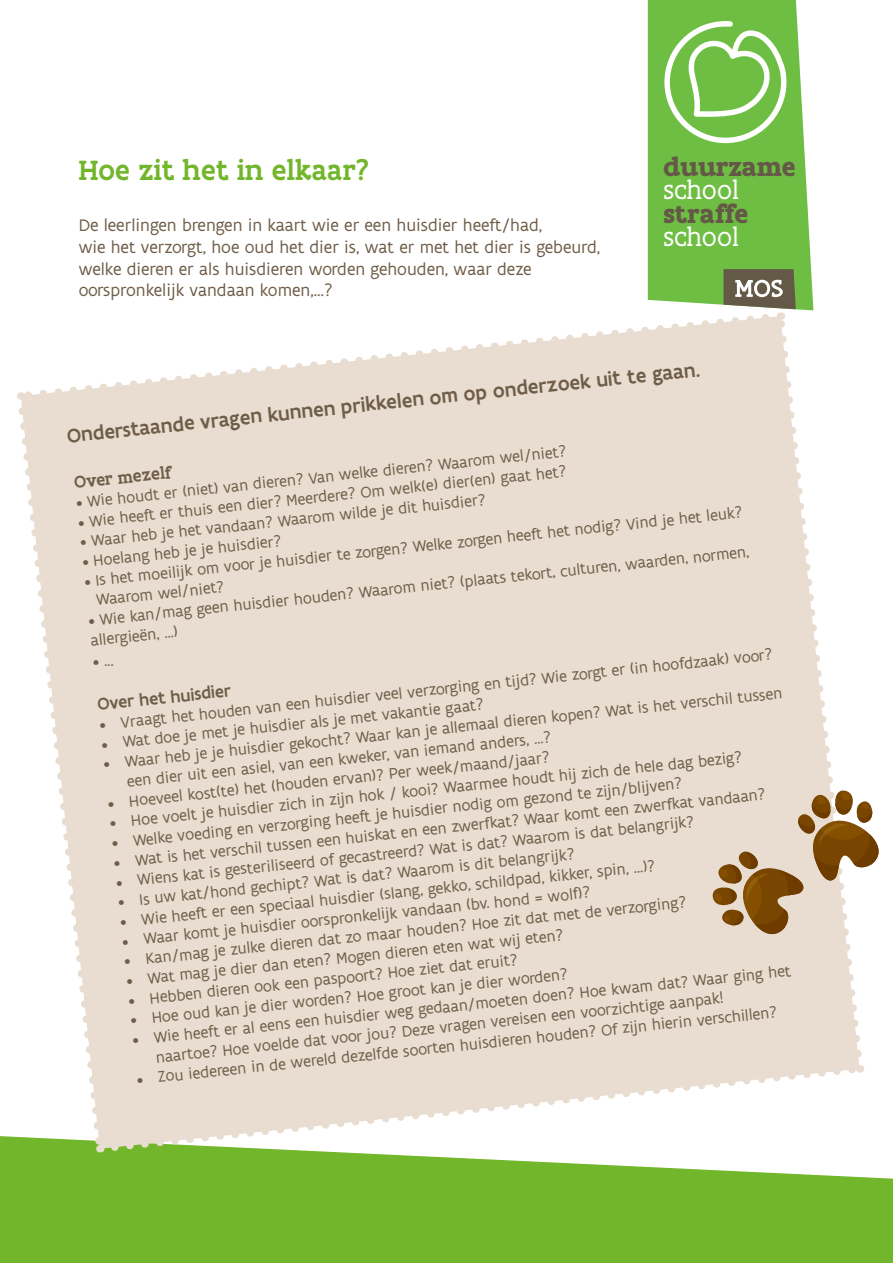
<style>
.page{position:relative;width:893px;height:1263px;background:#fff}
.page>*{position:absolute;margin:0;border:0;box-sizing:border-box;transform-origin:0 0}
.t1{font:500 30px "Flanders Art Serif";color:#72b62b}
.t2{font:700 27.75px "Flanders Art Serif";letter-spacing:-.015em;color:#645847}
.t3{font:27.75px "Flanders Art Serif";color:#fff}
.t4{font:500 21px "Flanders Art Sans";color:#6f5d48}
.basistekst{font:18px/21.6px "Flanders Art Sans";color:#6f5d48}
.t5{font:500 18px "Flanders Art Sans";color:#6f5d48}
.t6{font:500 18px "Flanders Art Serif";color:#6f5d48}
.t7{font:16.5px/19.8px "Flanders Art Sans";color:#6f5d48}
</style>
<div class="page">
<svg style="left:648px;top:0;width:165px;height:310px;background:#7cc455"></svg>
<svg style="left:664px;top:21px;width:122px;height:122px"></svg>
<div style="left:0;top:1136px;width:893px;height:127px;background:#72b62b"></div>
<div style="left:107px;top:403px;width:666px;height:658px;background:#e8ddd0"></div>
<svg style="left:14px;top:403px;width:93px;height:746px"></svg>
<svg style="left:107px;top:1061px;width:753px;height:94px"></svg>
<svg style="left:773px;top:320px;width:89px;height:742px"></svg>
<svg style="left:20px;top:309px;width:754px;height:94px"></svg>
<svg style="left:723px;top:269px;width:73px;height:51px"></svg>
<svg style="left:713px;top:790px;width:166px;height:144px;background:#c8b295"></svg>
<p class="t1" style="left:79px;top:151px;width:292px">Hoe zit het in elkaar?</p>
<p class="basistekst" style="left:79px;top:215px;width:465px">De leerlingen brengen in kaart wie er een huisdier heeft/had,</p>
<p class="basistekst" style="left:79px;top:237px;width:523px">wie het verzorgt, hoe oud het dier is, wat er met het dier is gebeurd, welke dieren er als huisdieren worden gehouden, waar deze oorspronkelijk vandaan komen,…?</p>
<h2 class="t2" style="left:663px;top:150px;width:134px">duurzame</h2>
<h2 class="t3" style="left:663px;top:171px;width:77px">school</h2>
<h2 class="t2" style="left:663px;top:197px;width:87px">straffe</h2>
<h2 class="t3" style="left:663px;top:219px;width:77px">school</h2>
<p class="t4" style="left:66px;top:423px;width:638px;rotate:-6deg">Onderstaande vragen kunnen prikkelen om op onderzoek uit te gaan.</p>
<p class="t6" style="left:73px;top:471px;width:99px;rotate:-6deg">Over mezelf</p>
<p class="t7" style="left:75px;top:493px;width:494px;rotate:-6deg">• Wie houdt er (niet) van dieren? Van welke dieren? Waarom wel/niet?</p>
<p class="t7" style="left:77px;top:513px;width:492px;rotate:-6deg">• Wie heeft er thuis een dier? Meerdere? Om welk(e) dier(en) gaat het?</p>
<p class="t7" style="left:79px;top:532px;width:409px;rotate:-6deg">• Waar heb je het vandaan? Waarom wilde je dit huisdier?</p>
<p class="t7" style="left:93px;top:571px;width:653px;text-indent:-10px;rotate:-6deg">• Is het moeilijk om voor je huisdier te zorgen? Welke zorgen heeft het nodig? Vind je het leuk?<br>Waarom wel/niet?</p>
<p class="t7" style="left:81px;top:552px;width:202px;rotate:-6deg">• Hoelang heb je je huisdier?</p>
<p class="t7" style="left:88px;top:611px;width:666px;rotate:-6deg">• Wie kan/mag geen huisdier houden? Waarom niet? (plaats tekort, culturen, waarden, normen, allergieën, …)</p>
<p class="t7" style="left:92px;top:652px;width:22px;rotate:-6deg">• ...</p>
<p class="t5" style="left:96px;top:693px;width:136px;rotate:-6deg">Over het huisdier</p>
<p class="t7" style="left:99px;top:715px;width:678px;rotate:-6deg">• Vraagt het houden van een huisdier veel verzorging en tijd? Wie zorgt er (in hoofdzaak) voor?</p>
<p class="t7" style="left:124px;top:752px;width:662px;text-indent:-21px;rotate:-6deg">• Waar heb je je huisdier gekocht? Waar kan je allemaal dieren kopen? Wat is het verschil tussen een dier uit een asiel, van een kweker, van iemand anders, …?</p>
<p class="t7" style="left:101px;top:735px;width:386px;rotate:-6deg">• Wat doe je met je huisdier als je met vakantie gaat?</p>
<p class="t7" style="left:109px;top:813px;width:637px;rotate:-6deg">• Hoe voelt je huisdier zich in zijn hok / kooi? Waarmee houdt hij zich de hele dag bezig?</p>
<p class="t7" style="left:107px;top:794px;width:446px;rotate:-6deg">• Hoeveel kost(te) het (houden ervan)? Per week/maand/jaar?</p>
<p class="t7" style="left:111px;top:833px;width:575px;rotate:-6deg">• Welke voeding en verzorging heeft je huisdier nodig om gezond te zijn/blijven?</p>
<p class="t7" style="left:113px;top:853px;width:656px;rotate:-6deg">• Wat is het verschil tussen een huiskat en een zwerfkat? Waar komt een zwerfkat vandaan?</p>
<p class="t7" style="left:115px;top:873px;width:582px;rotate:-6deg">• Wiens kat is gesteriliseerd of gecastreerd? Wat is dat? Waarom is dat belangrijk?</p>
<p class="t7" style="left:117px;top:892px;width:460px;rotate:-6deg">• Is uw kat/hond gechipt? Wat is dat? Waarom is dit belangrijk?</p>
<p class="t7" style="left:119px;top:912px;width:539px;rotate:-6deg">• Wie heeft er een speciaal huisdier (slang, gekko, schildpad, kikker, spin, …)?</p>
<p class="t7" style="left:121px;top:932px;width:472px;rotate:-6deg">• Waar komt je huisdier oorspronkelijk vandaan (bv. hond = wolf)?</p>
<p class="t7" style="left:123px;top:951px;width:566px;rotate:-6deg">• Kan/mag je zulke dieren dat zo maar houden? Hoe zit dat met de verzorging?</p>
<p class="t7" style="left:125px;top:971px;width:441px;rotate:-6deg">• Wat mag je dier dan eten? Mogen dieren eten wat wij eten?</p>
<p class="t7" style="left:128px;top:991px;width:393px;rotate:-6deg">• Hebben dieren ook een paspoort? Hoe ziet dat eruit?</p>
<p class="t7" style="left:153px;top:1028px;width:642px;text-indent:-21px;rotate:-6deg">• Wie heeft er al eens een huisdier weg gedaan/moeten doen? Hoe kwam dat? Waar ging het naartoe? Hoe voelde dat voor jou? Deze vragen vereisen een voorzichtige aanpak!</p>
<p class="t7" style="left:130px;top:1010px;width:441px;rotate:-6deg">• Hoe oud kan je dier worden? Hoe groot kan je dier worden?</p>
<p class="t7" style="left:136px;top:1069px;width:645px;rotate:-6deg">• Zou iedereen in de wereld dezelfde soorten huisdieren houden? Of zijn hierin verschillen?</p>
</div>
